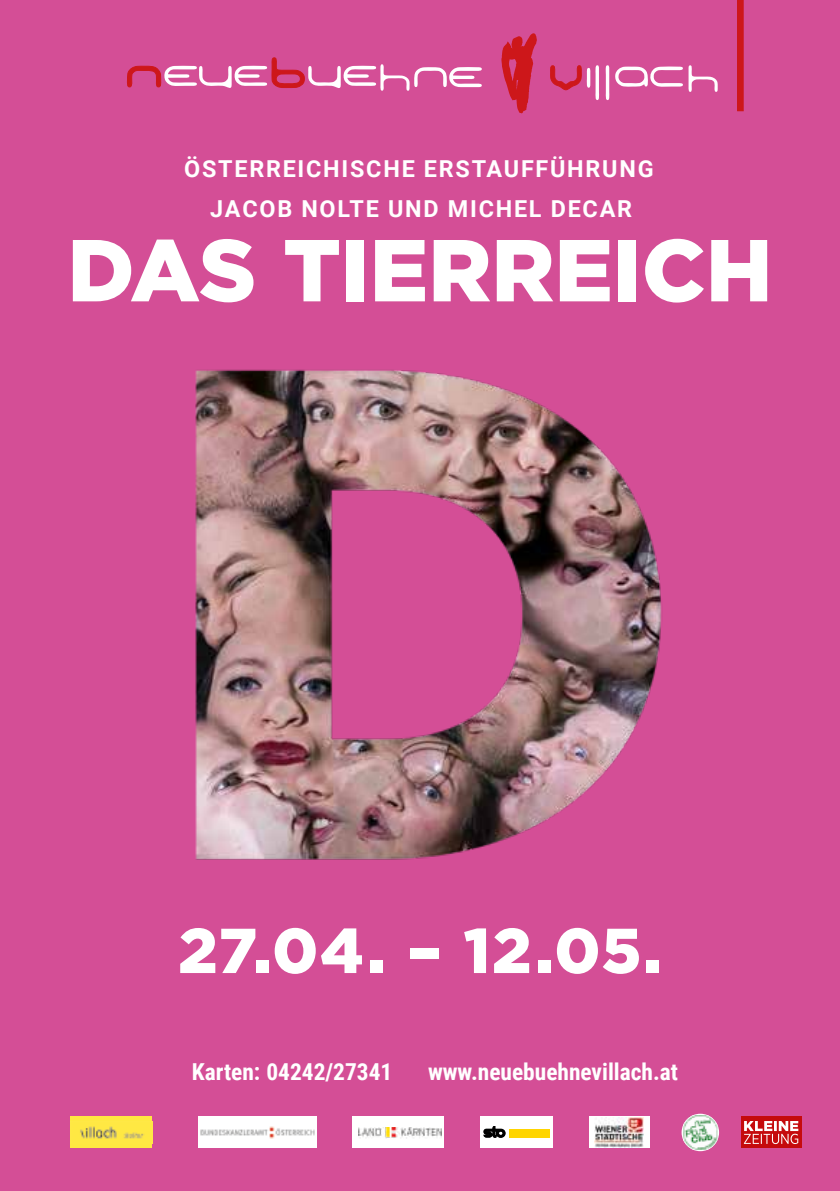
<style>
.page{position:relative;width:840px;height:1191px;background:#fff}
.page>*{position:absolute;margin:0;border:0;box-sizing:border-box;transform-origin:0 0}
.t1{font:900 87.6px "Gotham";color:#fff}
.t2{font:900 63.2px "Gotham";letter-spacing:.02em;color:#fff}
.t3{font:700 23.4px "Roboto";letter-spacing:.075em;color:#fff}
.t4{font:700 23.4px "Roboto Condensed";color:#fff}
</style>
<div class="page">
<div style="left:0;top:0;width:839px;height:1191px;background:#d44e96"></div>
<svg style="left:737px;top:0;width:6px;height:111px"></svg>
<svg style="left:501px;top:33px;width:36px;height:81px"></svg>
<svg style="left:127px;top:57px;width:354px;height:34px"></svg>
<svg style="left:688px;top:65px;width:29px;height:27px"></svg>
<svg style="left:605px;top:65px;width:77px;height:35px"></svg>
<svg style="left:550px;top:65px;width:49px;height:35px"></svg>
<div style="left:352px;top:1117px;width:92px;height:31px;background:#fff"></div>
<img style="left:358px;top:1127px;width:83px;height:12px">
<div style="left:70px;top:1117px;width:82px;height:31px;background:#ffe841"></div>
<img style="left:80px;top:1126px;width:64px;height:13px">
<div style="left:588px;top:1117px;width:61px;height:31px;background:#fff"></div>
<img style="left:594px;top:1117px;width:49px;height:30px">
<div style="left:198px;top:1117px;width:118px;height:31px;background:#fff"></div>
<img style="left:200px;top:1126px;width:115px;height:13px">
<div style="left:480px;top:1117px;width:72px;height:31px;background:#fff"></div>
<svg style="left:483px;top:1126px;width:22px;height:11px"></svg>
<div style="left:509px;top:1129px;width:40px;height:8px;background:#ffd500"></div>
<div style="left:740px;top:1117px;width:61px;height:31px;background:#c50b0d"></div>
<svg style="left:743px;top:1121px;width:54px;height:23px"></svg>
<svg style="left:681px;top:1113px;width:37px;height:38px"></svg>
<img style="left:683px;top:1115px;width:34px;height:34px">
<img style="left:195px;top:369px;width:467px;height:491px">
<p class="t3" style="left:184px;top:152px;width:470px">ÖSTERREICHISCHE ERSTAUFFÜHRUNG</p>
<p class="t3" style="left:210px;top:192px;width:423px">JACOB NOLTE UND MICHEL DECAR</p>
<h1 class="t1" style="left:67px;top:210px;width:706px">DAS TIERREICH</h1>
<h2 class="t2" style="left:178px;top:907px;width:485px">27.04. – 12.05.</h2>
<p class="t4" style="left:192px;top:1055px;width:202px">Karten: 04242/27341</p>
<p class="t4" style="left:428px;top:1055px;width:251px">www.neuebuehnevillach.at</p>
</div>
